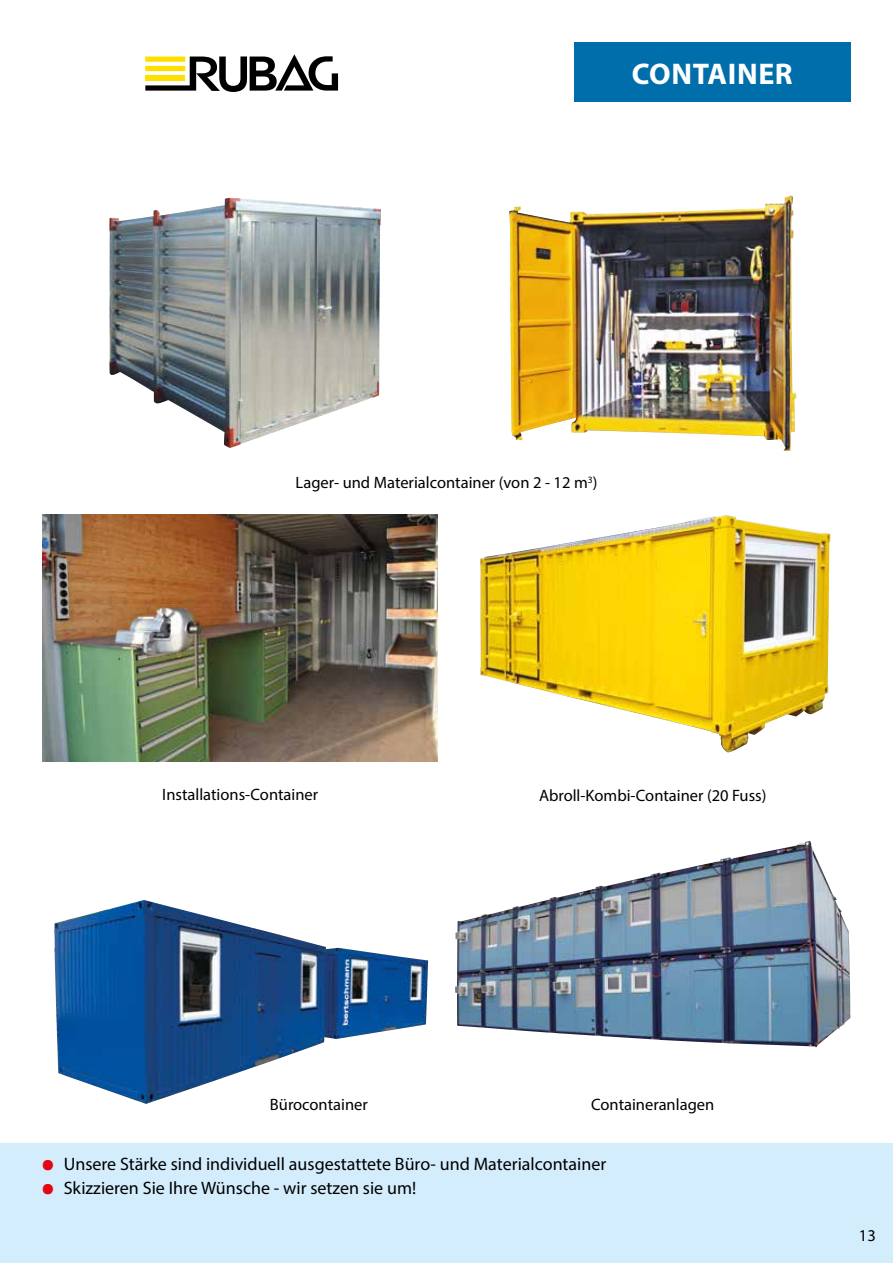
<style>
.page{position:relative;width:893px;height:1263px;background:#fff}
.page>*{position:absolute;margin:0;border:0;box-sizing:border-box;transform-origin:0 0}
.t1{font:700 30px "Myriad Pro";letter-spacing:.02em;color:#fff}
.t2{font:18px "Myriad Pro";color:#000}
.t3{font:16.5px "Myriad Pro";color:#000}
.s1{color:#e30613}
</style>
<div class="page">
<img style="left:54px;top:900px;width:374px;height:204px">
<img style="left:509px;top:196px;width:287px;height:255px">
<img style="left:109px;top:198px;width:272px;height:250px">
<img style="left:480px;top:515px;width:351px;height:238px">
<img style="left:455px;top:842px;width:395px;height:206px">
<svg style="left:145px;top:54px;width:193px;height:38px"></svg>
<div style="left:145px;top:57px;width:40px;height:5px;background:#ffdf00"></div>
<div style="left:145px;top:66px;width:40px;height:5px;background:#ffdf00"></div>
<img style="left:43px;top:514px;width:395px;height:247px">
<div style="left:574px;top:43px;width:276px;height:59px;background:#006eab"></div>
<div style="left:0;top:1144px;width:893px;height:119px;background:#d4edfc"></div>
<h1 class="t1" style="left:632px;top:54px;width:144px">CONTAINER</h1>
<p class="t3" style="left:296px;top:473px;width:303px">Lager- und Materialcontainer (von 2 - 12 m<sup>3</sup>)</p>
<p class="t3" style="left:162px;top:784px;width:157px">Installations-Container</p>
<p class="t3" style="left:539px;top:785px;width:229px">Abroll-Kombi-Container (20 Fuss)</p>
<p class="t3" style="left:270px;top:1094px;width:99px">Bürocontainer</p>
<p class="t3" style="left:591px;top:1094px;width:125px">Containeranlagen</p>
<p class="t2" style="left:43px;top:1153px;width:565px"><span class="s1">●</span> Unsere Stärke sind individuell ausgestattete Büro- und Materialcontainer</p>
<p class="t2" style="left:43px;top:1177px;width:375px"><span class="s1">●</span> Skizzieren Sie Ihre Wünsche - wir setzen sie um!</p>
<p class="t3" style="left:859px;top:1225px;width:18px">13</p>
</div>
